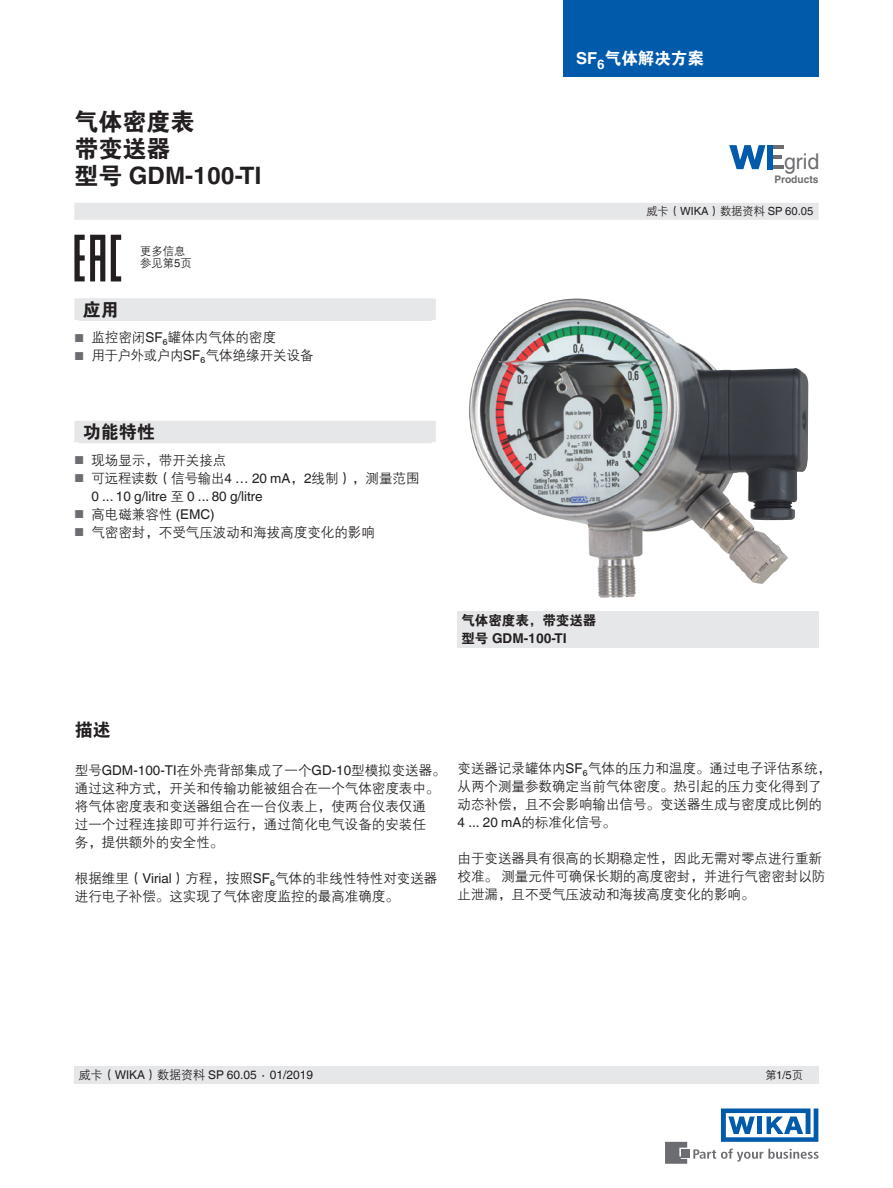
<style>
.page{position:relative;width:893px;height:1188px;background:#fff}
.page>*{position:absolute;margin:0;border:0;box-sizing:border-box;transform-origin:0 0}
.t1{font:700 24px "Helvetica World";color:#231f20}
.t2{font:24px/27px "FZDHTJW GB1 0";color:#231f20}
.t3{font:21.75px "Helvetica World";color:#6c6d70}
.t4{font:18px "FZDHTJW GB1 0";color:#231f20}
.t5{font:16.5px "FZDHTJW GB1 0";color:#fff}
.t6{font:13.5px/18px "FZZDXJW GB1 0";color:#231f20}
.t7{font:13.5px "Helvetica World";color:#231f20}
.t8{font:700 13.5px "Helvetica World";color:#231f20}
.t9{font:13.5px "FZDHTJW GB1 0";color:#231f20}
.t10{font:12px "Helvetica World";color:#231f20}
.t11{font:11.25px "Helvetica World";color:#231f20}
.t12{font:11.25px/12.3px "FZZDXJW GB1 0";color:#231f20}
.t13{font:700 10.5px "Helvetica World";color:#6c6d70}
.s1{font-family:"FZDHTJW GB1 0";font-weight:400}
.s2{font-family:"Helvetica World"}
.s3{font-family:"Helvetica World";font-size:11.55px;color:#6c6d70}
.s4{font-family:"FZZDXJW GB1 0"}
.s5{font-family:"Helvetica World";font-weight:700}
</style>
<div class="page">
<svg style="left:693px;top:1149px;width:126px;height:13px"></svg>
<div style="left:682px;top:1150px;width:8px;height:8px;background:#6c6d70"></div>
<svg style="left:665px;top:1142px;width:22px;height:22px"></svg>
<svg style="left:721px;top:1108px;width:97px;height:34px"></svg>
<div style="left:563px;top:0;width:256px;height:76px;background:#015aaa"></div>
<div style="left:74px;top:203px;width:745px;height:17px;background:#e6e7e9"></div>
<div style="left:74px;top:1066px;width:745px;height:18px;background:#e6e7e9"></div>
<div style="left:457px;top:611px;width:362px;height:36px;background:#e6e7e9"></div>
<svg style="left:111px;top:235px;width:10px;height:46px"></svg>
<svg style="left:74px;top:235px;width:31px;height:46px"></svg>
<svg style="left:74px;top:298px;width:362px;height:144px"></svg>
<div style="left:79px;top:298px;width:353px;height:23px;background:#e6e7e9"></div>
<div style="left:79px;top:421px;width:353px;height:22px;background:#e6e7e9"></div>
<img style="left:469px;top:298px;width:339px;height:300px">
<hr style="left:768px;top:145px;width:15px;height:4px;background:#6c6d70">
<hr style="left:770px;top:155px;width:12px;height:4px;background:#6c6d70">
<svg style="left:729px;top:145px;width:36px;height:24px"></svg>
<hr style="left:768px;top:165px;width:15px;height:4px;background:#6c6d70">
<div style="left:768px;top:145px;width:5px;height:24px;background:#015aaa"></div>
<h1 class="t2" style="left:74px;top:108px;width:121px">气体密度表带变送器</h1>
<h1 class="t1" style="left:74px;top:161px;width:189px"><span class="s1">型号</span> GDM-100-TI</h1>
<p class="t12" style="left:140px;top:246px;width:53px">更多信息参见第<span class="s2">5</span>页</p>
<h3 class="t4" style="left:83px;top:300px;width:37px">应用</h3>
<p class="t6" style="left:74px;top:329px;width:203px"><span class="s3">■</span> 监控密闭<span class="s2">SF₆</span>罐体内气体的密度</p>
<p class="t6" style="left:74px;top:347px;width:241px"><span class="s3">■</span> 用于户外或户内<span class="s2">SF₆</span>气体绝缘开关设备</p>
<h3 class="t4" style="left:83px;top:422px;width:73px">功能特性</h3>
<p class="t6" style="left:74px;top:452px;width:154px"><span class="s3">■</span> 现场显示，带开关接点</p>
<p class="t6" style="left:74px;top:470px;width:347px"><span class="s3">■</span> 可远程读数（信号输出<span class="s2">4 … 20 mA</span>，<span class="s2">2</span>线制），测量范围</p>
<p class="t7" style="left:91px;top:488px;width:173px">0 ... 10 g/litre <span class="s4">至</span> 0 ... 80 g/litre</p>
<p class="t6" style="left:74px;top:506px;width:142px"><span class="s3">■</span> 高电磁兼容性 <span class="s2">(EMC)</span></p>
<p class="t6" style="left:74px;top:524px;width:302px"><span class="s3">■</span> 气密密封，不受气压波动和海拔高度变化的影响</p>
<p class="t5" style="left:576px;top:49px;width:129px"><span class="s5">SF</span><sub>6</sub>气体解决方案</p>
<h2 class="t3" style="left:784px;top:149px;width:37px">grid</h2>
<p class="t13" style="left:774px;top:173px;width:46px">Products</p>
<p class="t11" style="left:646px;top:205px;width:169px"><span class="s4">威卡（</span>WIKA<span class="s4">）数据资料</span> SP 60.05</p>
<p class="t9" style="left:461px;top:613px;width:136px">气体密度表，带变送器</p>
<p class="t8" style="left:461px;top:630px;width:107px"><span class="s1">型号</span> GDM-100-TI</p>
<h3 class="t4" style="left:75px;top:720px;width:37px">描述</h3>
<p class="t6" style="left:75px;top:762px;width:372px">型号<span class="s2">GDM-100-TI</span>在外壳背部集成了一个<span class="s2">GD-10</span>型模拟变送器。通过这种方式，开关和传输功能被组合在一个气体密度表中。将气体密度表和变送器组合在一台仪表上，使两台仪表仅通<br>过一个过程连接即可并行运行，通过简化电气设备的安装任<br>务，提供额外的安全性。</p>
<p class="t6" style="left:75px;top:870px;width:364px">根据维里（<span class="s2">Virial</span>）方程，按照<span class="s2">SF₆</span>气体的非线性特性对变送器进行电子补偿。这实现了气体密度监控的最高准确度。</p>
<p class="t6" style="left:458px;top:760px;width:375px">变送器记录罐体内<span class="s2">SF₆</span>气体的压力和温度。通过电子评估系统，从两个测量参数确定当前气体密度。热引起的压力变化得到了动态补偿，且不会影响输出信号。变送器生成与密度成比例的</p>
<p class="t7" style="left:458px;top:815px;width:160px">4 ... 20 mA<span class="s4">的标准化信号。</span></p>
<p class="t6" style="left:458px;top:850px;width:369px">由于变送器具有很高的长期稳定性，因此无需对零点进行重新校准。测量元件可确保长期的高度密封，并进行气密密封以防止泄漏，且不受气压波动和海拔高度变化的影响。</p>
<p class="t10" style="left:79px;top:1068px;width:236px"><span class="s4">威卡（</span>WIKA<span class="s4">）数据资料</span> SP 60.05 ∙ 01/2019</p>
<p class="t11" style="left:765px;top:1068px;width:39px"><span class="s4">第</span>1/5<span class="s4">页</span></p>
</div>
